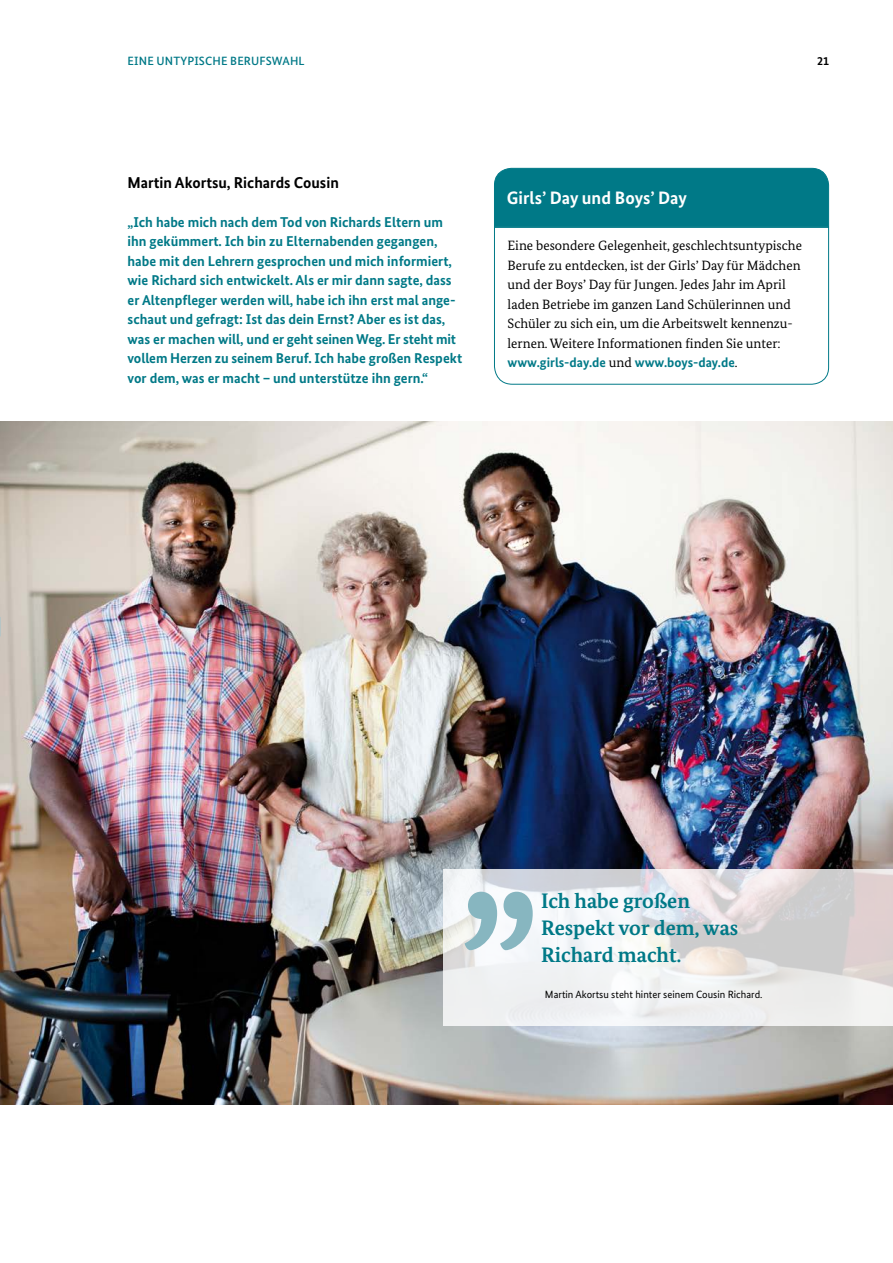
<style>
.page{position:relative;width:893px;height:1263px;background:#fff}
.page>*{position:absolute;margin:0;border:0;box-sizing:border-box;transform-origin:0 0}
.t1{font:700 21px/27px "Bundes Serif";color:#007987}
.t2{font:700 18px "Bundes Sans";color:#fff}
.t3{font:700 15.75px "Bundes Sans";color:#000}
.t4{font:700 14.25px/19.5px "Bundes Sans";color:#007987}
.t5{font:13.5px/19.5px "Bundes Serif";color:#000}
.t6{font:500 12px "Bundes Sans";letter-spacing:.01em;color:#007987}
.t7{font:700 12px "Bundes Sans";color:#000}
.t8{font:10.5px "Bundes Sans";color:#000}
.s1{font-family:"Bundes Sans";font-weight:700;color:#007987}
</style>
<div class="page">
<img style="left:0;top:422px;width:893px;height:682px">
<svg style="left:443px;top:869px;width:450px;height:156px"></svg>
<svg style="left:465px;top:892px;width:68px;height:58px"></svg>
<div style="left:494px;top:168px;width:335px;height:59px;background:#007987"></div>
<svg style="left:494px;top:227px;width:335px;height:158px"></svg>
<p class="t6" style="left:128px;top:53px;width:178px">EINE UNTYPISCHE BERUFSWAHL</p>
<p class="t7" style="left:817px;top:53px;width:13px">21</p>
<h3 class="t3" style="left:128px;top:173px;width:213px">Martin Akortsu, Richards Cousin</h3>
<p class="t4" style="left:128px;top:212px;width:336px">„Ich habe mich nach dem Tod von Richards Eltern um ihn gekümmert. Ich bin zu Elternabenden gegangen, habe mit den Lehrern gesprochen und mich informiert, wie Richard sich entwickelt. Als er mir dann sagte, dass er Altenpfleger werden will, habe ich ihn erst mal ange&shy;schaut und gefragt: Ist das dein Ernst? Aber es ist das, was er machen will, und er geht seinen Weg. Er steht mit vollem Herzen zu seinem Beruf. Ich habe großen Respekt vor dem, was er macht – und unterstütze ihn gern.“</p>
<h3 class="t2" style="left:507px;top:187px;width:182px">Girls’ Day und Boys’ Day</h3>
<p class="t5" style="left:508px;top:236px;width:296px">Eine besondere Gelegenheit, geschlechtsuntypische Berufe zu entdecken, ist der Girls’ Day für Mädchen und der Boys’ Day für Jungen. Jedes Jahr im April laden Betriebe im ganzen Land Schülerinnen und Schüler zu sich ein, um die Arbeitswelt kennenzu&shy;lernen. Weitere Informationen finden Sie unter: <span class="s1">www.girls-day.de</span> und <span class="s1">www.boys-day.de</span>.</p>
<p class="t1" style="left:541px;top:887px;width:199px">Ich habe großen<br>Respekt vor dem, was<br>Richard macht.</p>
<p class="t8" style="left:545px;top:988px;width:219px">Martin Akortsu steht hinter seinem Cousin Richard.</p>
</div>
